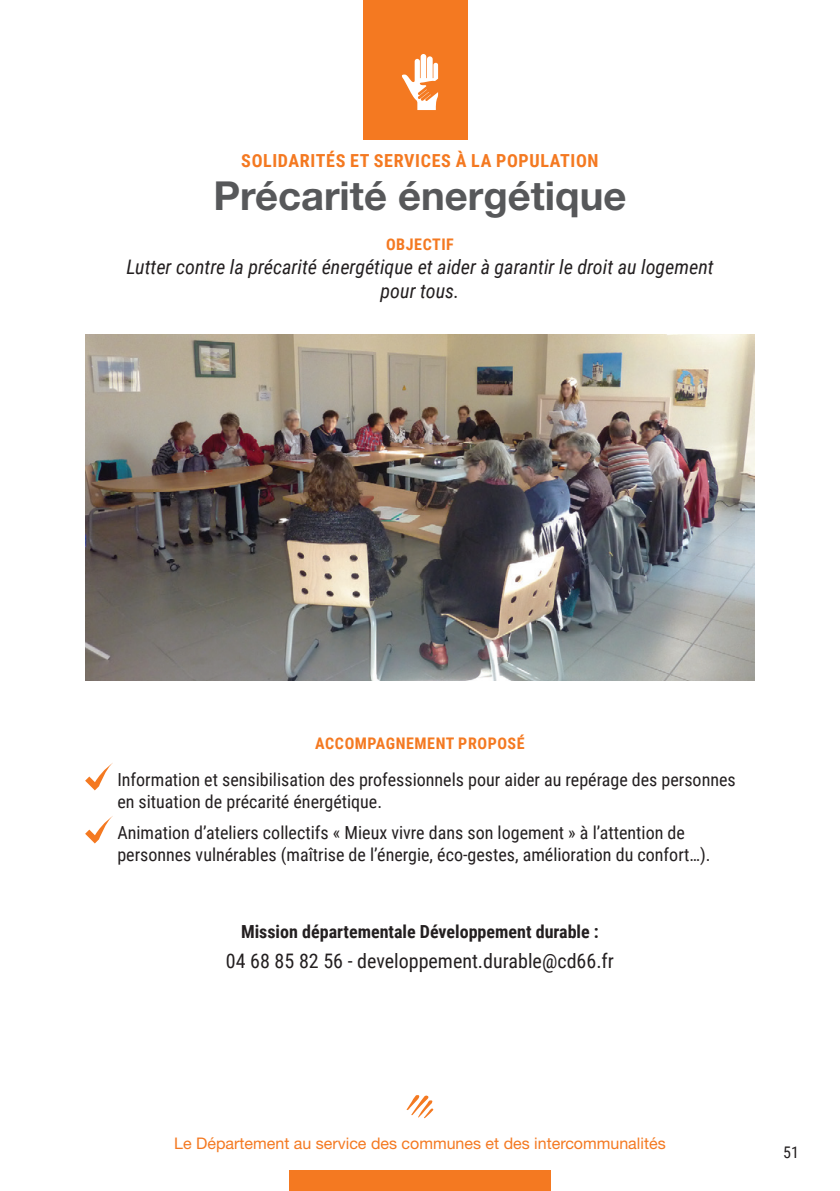
<style>
.page{position:relative;width:840px;height:1191px;background:#fff}
.page>*{position:absolute;margin:0;border:0;box-sizing:border-box;transform-origin:0 0}
.t1{font:700 40px "Helvetica Neue LT Std";color:#57585a}
.t2{font:italic 20px/24px "Roboto Condensed";color:#231f20;text-align:center}
.t3{font:20px "Roboto Condensed";color:#231f20}
.t4{font:18px/21.6px "Roboto Condensed";color:#231f20}
.t5{font:700 18px "Roboto Condensed";color:#231f20}
.t6{font:700 18px "Roboto Condensed";letter-spacing:.035em;color:#f47921}
.t7{font:16px "Helvetica Neue LT Std";color:#f47921}
.t8{font:700 16px "Roboto Condensed";letter-spacing:.035em;color:#f47921}
.t9{font:16px "Roboto Condensed";color:#231f20}
</style>
<div class="page">
<div style="left:289px;top:1170px;width:261px;height:21px;background:#f47921"></div>
<svg style="left:406px;top:1095px;width:27px;height:24px"></svg>
<div style="left:363px;top:0;width:104px;height:140px;background:#f47921"></div>
<svg style="left:402px;top:54px;width:36px;height:56px"></svg>
<svg style="left:85px;top:763px;width:28px;height:27px"></svg>
<svg style="left:85px;top:816px;width:28px;height:27px"></svg>
<img style="left:85px;top:334px;width:669px;height:346px">
<p class="t6" style="left:241px;top:148px;width:358px">SOLIDARITÉS ET SERVICES À LA POPULATION</p>
<h1 class="t1" style="left:213px;top:171px;width:414px">Précarité énergétique</h1>
<p class="t8" style="left:386px;top:233px;width:69px">OBJECTIF</p>
<p class="t2" style="left:126px;top:254px;width:588px">Lutter contre la précarité énergétique et aider à garantir le droit au logement pour tous.</p>
<p class="t8" style="left:315px;top:732px;width:211px">ACCOMPAGNEMENT PROPOSÉ</p>
<p class="t4" style="left:117px;top:768px;width:619px">Information et sensibilisation des professionnels pour aider au repérage des personnes en situation de précarité énergétique.</p>
<p class="t4" style="left:117px;top:821px;width:594px">Animation d’ateliers collectifs « Mieux vivre dans son logement » à l’attention de personnes vulnérables (maîtrise de l’énergie, éco-gestes, amélioration du confort…).</p>
<p class="t5" style="left:241px;top:919px;width:359px">Mission départementale Développement durable :</p>
<p class="t3" style="left:226px;top:947px;width:389px">04 68 85 82 56 - developpement.durable@cd66.fr</p>
<p class="t7" style="left:174px;top:1133px;width:492px">Le Département au service des communes et des intercommunalités</p>
<p class="t9" style="left:782px;top:1140px;width:17px">51</p>
</div>
